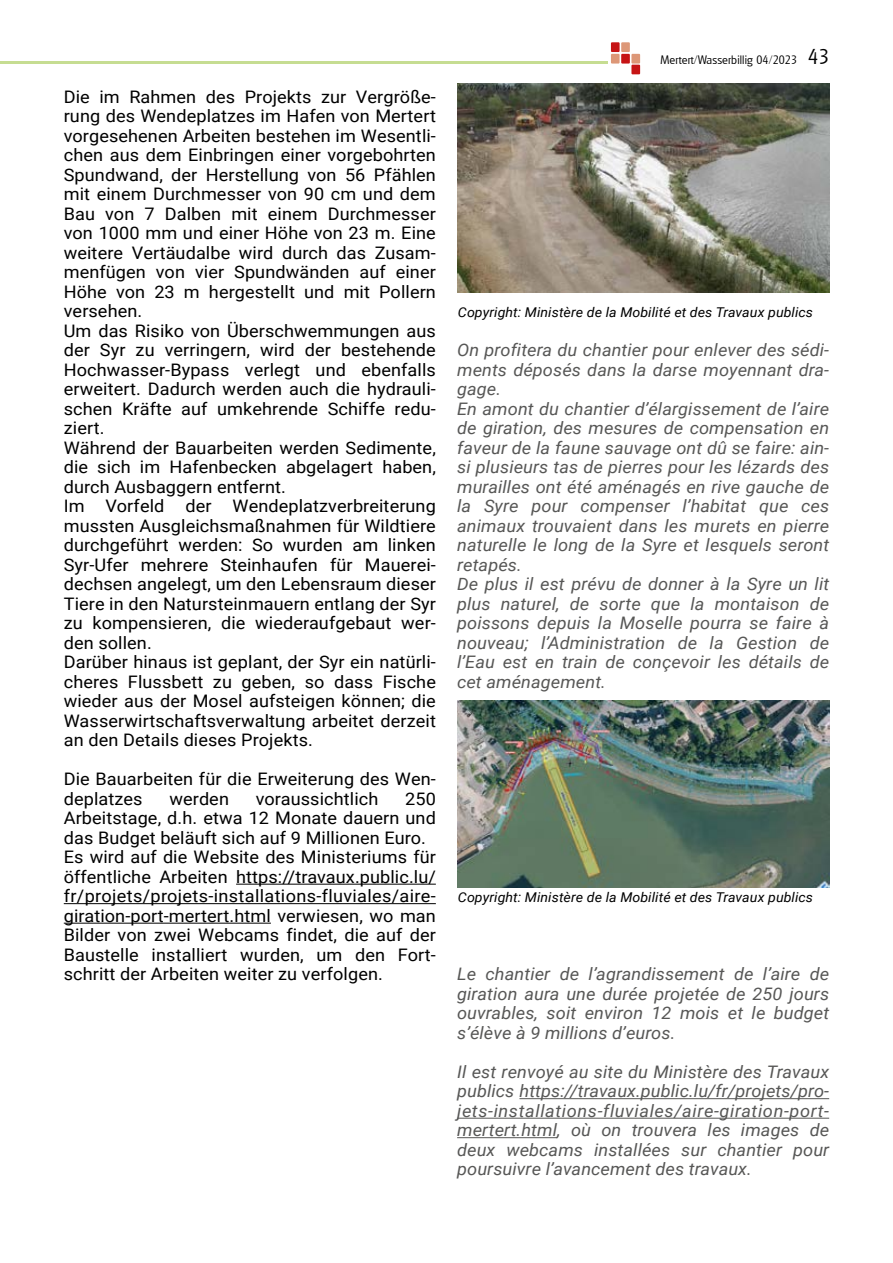
<style>
.page{position:relative;width:893px;height:1263px;background:#fff}
.page>*{position:absolute;margin:0;border:0;box-sizing:border-box;transform-origin:0 0}
.t1{font:17.25px/19.5px "Roboto";letter-spacing:.005em;color:#000;scale:1.05 1}
.t2{font:italic 17.25px/19.5px "Roboto";letter-spacing:.005em;color:#575756;text-align:justify;scale:1.05 1}
.t3{font:italic 13.5px "Roboto";letter-spacing:.005em;color:#000;scale:1.05 1}
.t4{font:300 12px "Glasgow";letter-spacing:.01em;color:#000}
.s1{font-size:21px}
</style>
<div class="page">
<div style="left:611px;top:42px;width:9px;height:10px;background:#c61415"></div>
<div style="left:621px;top:54px;width:9px;height:10px;background:#c61415"></div>
<div style="left:631px;top:65px;width:9px;height:9px;background:#c61415"></div>
<div style="left:621px;top:42px;width:9px;height:10px;background:#dd9777"></div>
<div style="left:611px;top:54px;width:9px;height:10px;background:#dd9777"></div>
<div style="left:631px;top:54px;width:9px;height:10px;background:#dd9777"></div>
<hr style="left:0;top:62px;width:608px;height:2px;background:#a6ca56">
<hr style="left:519px;top:1098px;width:310px;height:1px;background:#575756">
<hr style="left:457px;top:1118px;width:372px;height:1px;background:#575756">
<hr style="left:457px;top:1137px;width:100px;height:1px;background:#575756">
<hr style="left:236px;top:884px;width:200px;height:1px;background:#000">
<hr style="left:64px;top:903px;width:372px;height:1px;background:#000">
<hr style="left:64px;top:923px;width:207px;height:1px;background:#000">
<img style="left:458px;top:700px;width:371px;height:187px">
<img style="left:457px;top:83px;width:372px;height:210px">
<p class="t1" style="left:64px;top:86px;width:356px">Die im Rahmen des Projekts zur Vergröße&shy;rung des Wendeplatzes im Hafen von Mertert vorgesehenen Arbeiten bestehen im Wesentli&shy;chen aus dem Einbringen einer vorgebohrten Spundwand, der Herstellung von 56 Pfählen mit einem Durchmesser von 90 cm und dem Bau von 7 Dalben mit einem Durchmesser von 1000 mm und einer Höhe von 23 m. Eine weitere Vertäudalbe wird durch das Zusam&shy;menfügen von vier Spundwänden auf einer Höhe von 23 m hergestellt und mit Pollern versehen.<br>Um das Risiko von Überschwemmungen aus der Syr zu verringern, wird der bestehende Hochwasser-Bypass verlegt und ebenfalls erweitert. Dadurch werden auch die hydrauli&shy;schen Kräfte auf umkehrende Schiffe redu&shy;ziert.<br>Während der Bauarbeiten werden Sedimente, die sich im Hafenbecken abgelagert haben, durch Ausbaggern entfernt.<br>Im Vorfeld der Wendeplatzverbreiterung mussten Ausgleichsmaßnahmen für Wildtiere durchgeführt werden: So wurden am linken Syr-Ufer mehrere Steinhaufen für Mauerei&shy;dechsen angelegt, um den Lebensraum dieser Tiere in den Natursteinmauern entlang der Syr zu kompensieren, die wiederaufgebaut wer&shy;den sollen.<br>Darüber hinaus ist geplant, der Syr ein natürli&shy;cheres Flussbett zu geben, so dass Fische wieder aus der Mosel aufsteigen können; die Wasserwirtschaftsverwaltung arbeitet derzeit an den Details dieses Projekts.</p>
<p class="t1" style="left:64px;top:769px;width:356px">Die Bauarbeiten für die Erweiterung des Wen&shy;deplatzes</p>
<p class="t1" style="left:169px;top:788px;width:58px">werden</p>
<p class="t1" style="left:256px;top:788px;width:118px">voraussichtlich</p>
<p class="t1" style="left:64px;top:788px;width:356px;text-indent:341px">250<br>Arbeitstage, d.h. etwa 12 Monate dauern und das Budget beläuft sich auf 9 Millionen Euro.<br>Es wird auf die Website des Ministeriums für öffentliche Arbeiten https://travaux.public.lu/ fr/projets/projets-installations-fluviales/aire&shy;giration-port-mertert.html verwiesen, wo man Bilder von zwei Webcams findet, die auf der Baustelle installiert wurden, um den Fort&shy;schritt der Arbeiten weiter zu verfolgen.</p>
<p class="t4" style="left:661px;top:52px;width:170px">Mertert/Wasserbillig 04/2023 <span class="s1">43</span></p>
<p class="t3" style="left:458px;top:303px;width:340px">Copyright: Ministère de la Mobilité et des Travaux publics</p>
<p class="t2" style="left:457px;top:340px;width:356px;text-align:left">On profitera du chantier pour enlever des sédi&shy;ments déposés dans la darse moyennant dra&shy;gage.<br>En amont du chantier d’élargissement de l’aire de giration, des mesures de compensation en faveur de la faune sauvage ont dû se faire: ain&shy;si plusieurs tas de pierres pour les lézards des murailles ont été aménagés en rive gauche de la Syre pour compenser l’habitat que ces animaux trouvaient dans les murets en pierre naturelle le long de la Syre et lesquels seront retapés.<br>De plus il est prévu de donner à la Syre un lit plus naturel, de sorte que la montaison de poissons depuis la Moselle pourra se faire à nouveau; l’Administration de la Gestion de l’Eau est en train de conçevoir les détails de cet aménagement.</p>
<p class="t3" style="left:458px;top:888px;width:340px">Copyright: Ministère de la Mobilité et des Travaux publics</p>
<p class="t2" style="left:457px;top:964px;width:356px">Le chantier de l’agrandissement de l’aire de giration aura une durée projetée de 250 jours ouvrables, soit environ 12 mois et le budget s’élève à 9 millions d’euros.</p>
<p class="t2" style="left:457px;top:1061px;width:356px">Il est renvoyé au site du Ministère des Travaux publics https://travaux.public.lu/fr/projets/pro&shy;jets-installations-fluviales/aire-giration-port&shy;mertert.html, où on trouvera les images de deux webcams installées sur chantier pour poursuivre l’avancement des travaux.</p>
</div>
